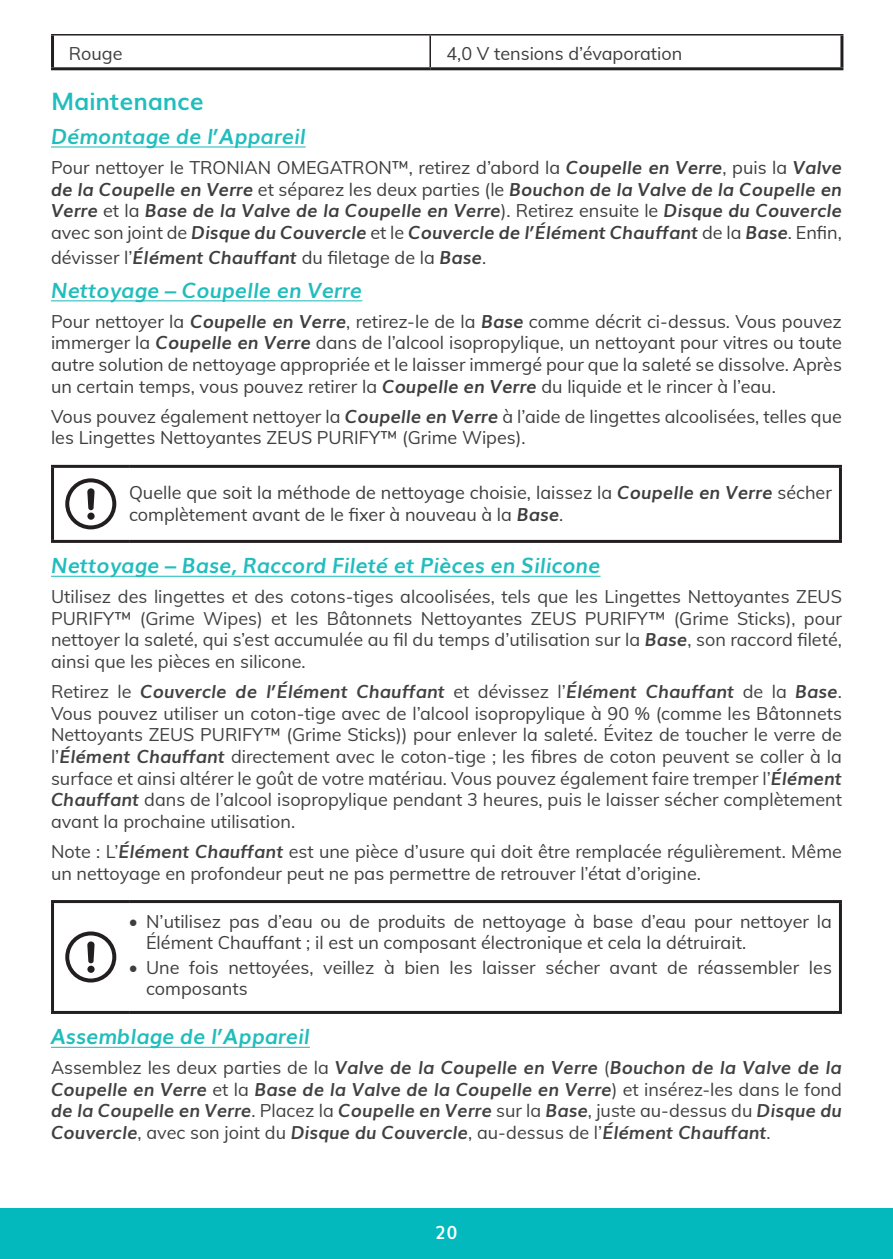
<style>
.page{position:relative;width:893px;height:1259px;background:#fff}
.page>*{position:absolute;margin:0;border:0;box-sizing:border-box;transform-origin:0 0}
.t1{font:700 24px "Muli";color:#21bdbd}
.t2{font:italic 700 21px "Muli";color:#21bdbd}
.t3{font:18px/21.6px "Muli";color:#414042;text-align:justify}
.t4{font:18px/21.6px "Muli";color:#3e3e3f}
.t5{font:italic 700 18px/21.6px "Muli";color:#3e3e3f;text-align:justify}
.t6{font:italic 700 18px/21.6px "Muli";color:#414042;text-align:justify}
.t7{font:700 18px "Muli";color:#fff}
.s1{font-weight:400;font-style:normal}
.s2{font-weight:700;font-style:italic}
</style>
<div class="page">
<div style="left:0;top:1208px;width:893px;height:51px;background:#03b9bd"></div>
<hr style="left:51px;top:146px;width:255px;height:1px;background:#21bdbd">
<hr style="left:51px;top:300px;width:311px;height:1px;background:#21bdbd">
<hr style="left:51px;top:576px;width:550px;height:1px;background:#21bdbd">
<hr style="left:51px;top:1046px;width:259px;height:1px;background:#21bdbd">
<hr style="left:51px;top:34px;width:379px;height:2px;background:#231f20">
<hr style="left:430px;top:34px;width:413px;height:2px;background:#231f20">
<hr style="left:429px;top:36px;width:2px;height:31px;background:#231f20">
<hr style="left:51px;top:36px;width:3px;height:31px;background:#231f20">
<hr style="left:840px;top:36px;width:3px;height:31px;background:#231f20">
<hr style="left:51px;top:67px;width:379px;height:3px;background:#231f20">
<hr style="left:430px;top:67px;width:413px;height:3px;background:#231f20">
<hr style="left:51px;top:465px;width:78px;height:3px;background:#231f20">
<hr style="left:51px;top:468px;width:3px;height:72px;background:#231f20">
<hr style="left:129px;top:465px;width:713px;height:3px;background:#231f20">
<hr style="left:839px;top:468px;width:3px;height:72px;background:#231f20">
<hr style="left:51px;top:540px;width:78px;height:3px;background:#231f20">
<hr style="left:129px;top:540px;width:713px;height:3px;background:#231f20">
<svg style="left:65px;top:478px;width:51px;height:51px"></svg>
<hr style="left:51px;top:900px;width:78px;height:3px;background:#231f20">
<hr style="left:51px;top:903px;width:3px;height:108px;background:#231f20">
<hr style="left:129px;top:900px;width:713px;height:3px;background:#231f20">
<hr style="left:839px;top:903px;width:3px;height:108px;background:#231f20">
<hr style="left:51px;top:1011px;width:78px;height:3px;background:#231f20">
<hr style="left:129px;top:1011px;width:713px;height:3px;background:#231f20">
<svg style="left:65px;top:931px;width:51px;height:51px"></svg>
<p class="t4" style="left:69px;top:42px;width:55px">Rouge</p>
<p class="t4" style="left:446px;top:42px;width:237px">4,0 V tensions d’évaporation</p>
<h1 class="t1" style="left:51px;top:82px;width:154px">Maintenance</h1>
<p class="t2" style="left:51px;top:119px;width:256px">Démontage de l’Appareil</p>
<p class="t5" style="left:51px;top:155px;width:792px"><span class="s1">Pour nettoyer le TRONIAN OMEGATRON™, retirez d’abord la</span> Coupelle en Verre<span class="s1">, puis la</span> Valve de la Coupelle en Verre <span class="s1">et séparez les deux parties (le</span> Bouchon de la Valve de la Coupelle en Verre <span class="s1">et la</span> Base de la Valve de la Coupelle en Verre<span class="s1">). Retirez ensuite le</span> Disque du Couvercle <span class="s1">avec son joint de</span> Disque du Couvercle <span class="s1">et le</span> Couvercle de l’Élément Chauffant <span class="s1">de la</span> Base<span class="s1">. Enfin,</span></p>
<p class="t4" style="left:51px;top:246px;width:437px">dévisser l’<span class="s2">Élément Chauffant</span> du filetage de la <span class="s2">Base</span>.</p>
<p class="t2" style="left:51px;top:273px;width:313px">Nettoyage – Coupelle en Verre</p>
<p class="t4" style="left:51px;top:310px;width:792px;text-align:justify">Pour nettoyer la <span class="s2">Coupelle en Verre</span>, retirez-le de la <span class="s2">Base</span> comme décrit ci-dessus. Vous pouvez immerger la <span class="s2">Coupelle en Verre</span> dans de l’alcool isopropylique, un nettoyant pour vitres ou toute autre solution de nettoyage appropriée et le laisser immergé pour que la saleté se dissolve. Après un certain temps, vous pouvez retirer la <span class="s2">Coupelle en Verre</span> du liquide et le rincer à l’eau.</p>
<p class="t4" style="left:51px;top:404px;width:792px">Vous pouvez également nettoyer la <span class="s2">Coupelle en Verre</span> à l’aide de lingettes alcoolisées, telles que les Lingettes Nettoyantes ZEUS PURIFY™ (Grime Wipes).</p>
<p class="t4" style="left:129px;top:481px;width:704px">Quelle que soit la méthode de nettoyage choisie, laissez la <span class="s2">Coupelle en Verre</span> sécher complètement avant de le fixer à nouveau à la <span class="s2">Base</span>.</p>
<p class="t2" style="left:51px;top:549px;width:551px">Nettoyage – Base, Raccord Fileté et Pièces en Silicone</p>
<p class="t3" style="left:51px;top:585px;width:792px">Utilisez des lingettes et des cotons-tiges alcoolisées, tels que les Lingettes Nettoyantes ZEUS PURIFY™ (Grime Wipes) et les Bâtonnets Nettoyantes ZEUS PURIFY™ (Grime Sticks), pour nettoyer la saleté, qui s’est accumulée au fil du temps d’utilisation sur la <span class="s2">Base</span>, son raccord fileté, ainsi que les pièces en silicone.</p>
<p class="t3" style="left:51px;top:680px;width:792px">Retirez le <span class="s2">Couvercle de l’Élément Chauffant</span> et dévissez l’<span class="s2">Élément Chauffant</span> de la <span class="s2">Base</span>.<br>Vous pouvez utiliser un coton-tige avec de l’alcool isopropylique à 90 % (comme les Bâtonnets Nettoyants ZEUS PURIFY™ (Grime Sticks)) pour enlever la saleté. Évitez de toucher le verre de l’<span class="s2">Élément Chauffant</span> directement avec le coton-tige ; les fibres de coton peuvent se coller à la surface et ainsi altérer le goût de votre matériau. Vous pouvez également faire tremper l’<span class="s2">Élément Chauffant</span> dans de l’alcool isopropylique pendant 3 heures, puis le laisser sécher complètement avant la prochaine utilisation.</p>
<p class="t3" style="left:51px;top:840px;width:792px">Note : L’<span class="s2">Élément Chauffant</span> est une pièce d’usure qui doit être remplacée régulièrement. Même un nettoyage en profondeur peut ne pas permettre de retrouver l’état d’origine.</p>
<p class="t4" style="left:146px;top:910px;width:687px;text-indent:-17px">• N’utilisez pas d’eau ou de produits de nettoyage à base d’eau pour nettoyer la<br>Élément Chauffant ; il est un composant électronique et cela la détruirait.</p>
<p class="t4" style="left:146px;top:956px;width:687px;text-indent:-17px">• Une fois nettoyées, veillez à bien les laisser sécher avant de réassembler les composants</p>
<p class="t2" style="left:51px;top:1019px;width:260px">Assemblage de l’Appareil</p>
<p class="t6" style="left:51px;top:1055px;width:792px"><span class="s1">Assemblez les deux parties de la</span> Valve de la Coupelle en Verre <span class="s1">(</span>Bouchon de la Valve de la Coupelle en Verre <span class="s1">et la</span> Base de la Valve de la Coupelle en Verre<span class="s1">) et insérez-les dans le fond </span>de la Coupelle en Verre<span class="s1">. Placez la</span> Coupelle en Verre <span class="s1">sur la</span> Base<span class="s1">, juste au-dessus du</span> Disque du Couvercle<span class="s1">, avec son joint du</span> Disque du Couvercle<span class="s1">, au-dessus de l’</span>Élément Chauffant<span class="s1">.</span></p>
<p class="t7" style="left:435px;top:1217px;width:24px">20</p>
</div>
